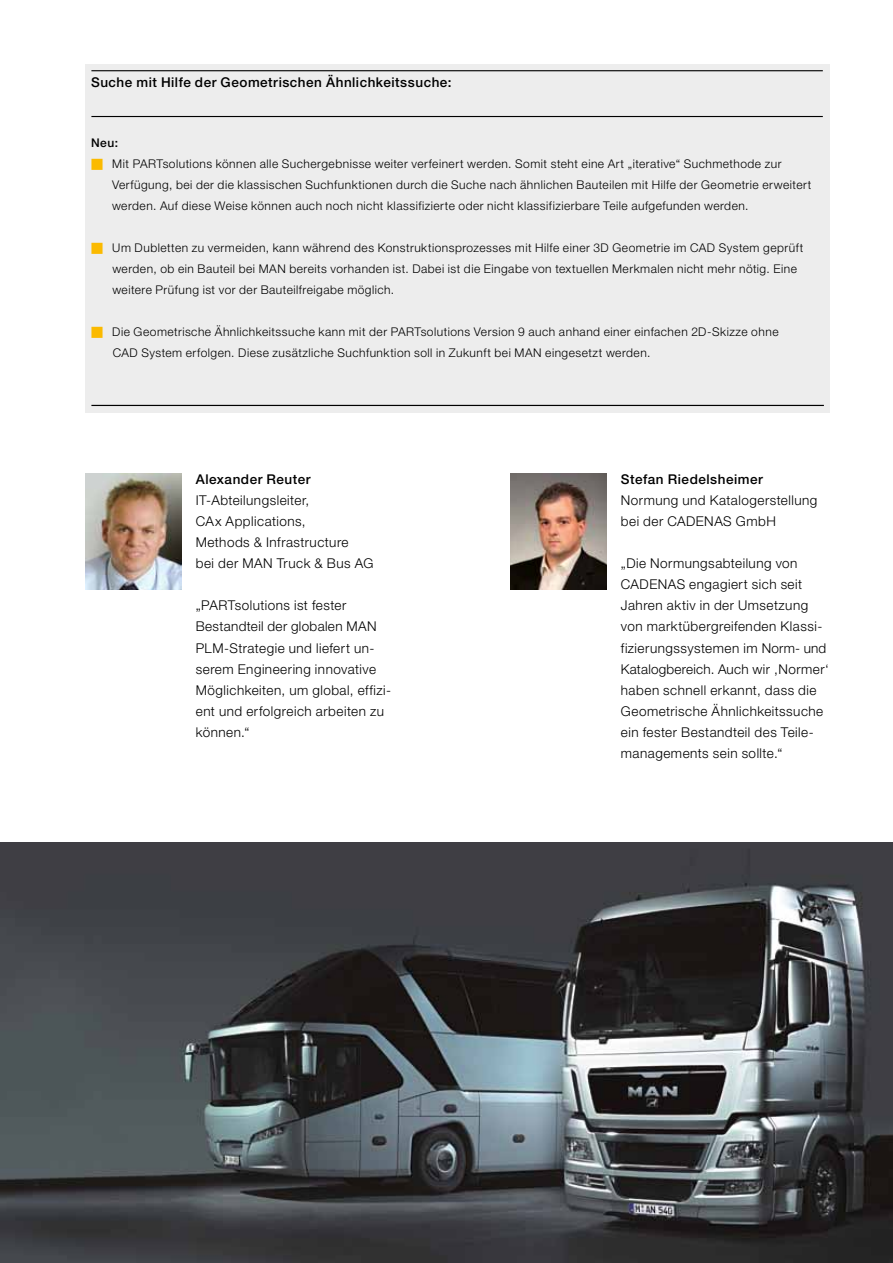
<style>
.page{position:relative;width:893px;height:1263px;background:#fff}
.page>*{position:absolute;margin:0;border:0;box-sizing:border-box;transform-origin:0 0}
.t1{font:300 13.5px/21px "Helvetica Neue LT Pro";letter-spacing:.035em;color:#000}
.t2{font:500 13.5px "Helvetica Neue LT Pro";letter-spacing:.035em;color:#000}
.t3{font:300 12px/21px "Helvetica Neue LT Pro";letter-spacing:.04em;color:#000}
.t4{font:500 12px "Helvetica Neue LT Pro";color:#000}
.s1{color:#fbba00}
</style>
<div class="page">
<img style="left:0;top:842px;width:893px;height:421px">
<div style="left:85px;top:64px;width:744px;height:348px;background:#ededed"></div>
<hr style="left:91px;top:70px;width:732px;height:1px;background:#000">
<hr style="left:91px;top:116px;width:732px;height:1px;background:#000">
<hr style="left:91px;top:405px;width:733px;height:1px;background:#000">
<img style="left:85px;top:474px;width:97px;height:115px">
<img style="left:510px;top:474px;width:97px;height:115px">
<p class="t2" style="left:91px;top:74px;width:362px">Suche mit Hilfe der Geometrischen Ähnlichkeitssuche:</p>
<p class="t4" style="left:91px;top:136px;width:28px">Neu:</p>
<p class="t3" style="left:112px;top:153px;width:701px;text-indent:-21px"><span class="s1">■</span> Mit PARTsolutions können alle Suchergebnisse weiter verfeinert werden. Somit steht eine Art „iterative“ Suchmethode zur<br>Verfügung, bei der die klassischen Suchfunktionen durch die Suche nach ähnlichen Bauteilen mit Hilfe der Geometrie erweitert werden. Auf diese Weise können auch noch nicht klassifizierte oder nicht klassifizierbare Teile aufgefunden werden.</p>
<p class="t3" style="left:112px;top:237px;width:692px;text-indent:-21px"><span class="s1">■</span> Um Dubletten zu vermeiden, kann während des Konstruktionsprozesses mit Hilfe einer 3D Geometrie im CAD System geprüft werden, ob ein Bauteil bei MAN bereits vorhanden ist. Dabei ist die Eingabe von textuellen Merkmalen nicht mehr nötig. Eine weitere Prüfung ist vor der Bauteilfreigabe möglich.</p>
<p class="t3" style="left:113px;top:321px;width:667px;text-indent:-22px"><span class="s1">■</span> Die Geometrische Ähnlichkeitssuche kann mit der PARTsolutions Version 9 auch anhand einer einfachen 2D-Skizze ohne<br>CAD System erfolgen. Diese zusätzliche Suchfunktion soll in Zukunft bei MAN eingesetzt werden.</p>
<p class="t2" style="left:196px;top:471px;width:116px">Alexander Reuter</p>
<p class="t1" style="left:196px;top:490px;width:179px">IT-Abteilungsleiter,<br>CAx Applications,<br>Methods &amp; Infrastructure<br>bei der MAN Truck &amp; Bus AG</p>
<p class="t1" style="left:196px;top:595px;width:197px">„PARTsolutions ist fester<br>Bestandteil der globalen MAN<br>PLM-Strategie und liefert un&shy;serem Engineering innovative<br>Möglichkeiten, um global, effizi&shy;ent und erfolgreich arbeiten zu können.“</p>
<p class="t2" style="left:621px;top:471px;width:143px">Stefan Riedelsheimer</p>
<p class="t1" style="left:621px;top:490px;width:198px">Normung und Katalogerstellung bei der CADENAS GmbH</p>
<p class="t1" style="left:621px;top:553px;width:209px">„Die Normungsabteilung von<br>CADENAS engagiert sich seit<br>Jahren aktiv in der Umsetzung von marktübergreifenden Klassi&shy;fizierungssystemen im Norm- und<br>Katalogbereich. Auch wir ‚Normer‘ haben schnell erkannt, dass die<br>Geometrische Ähnlichkeitssuche ein fester Bestandteil des Teile&shy;managements sein sollte.“</p>
</div>
